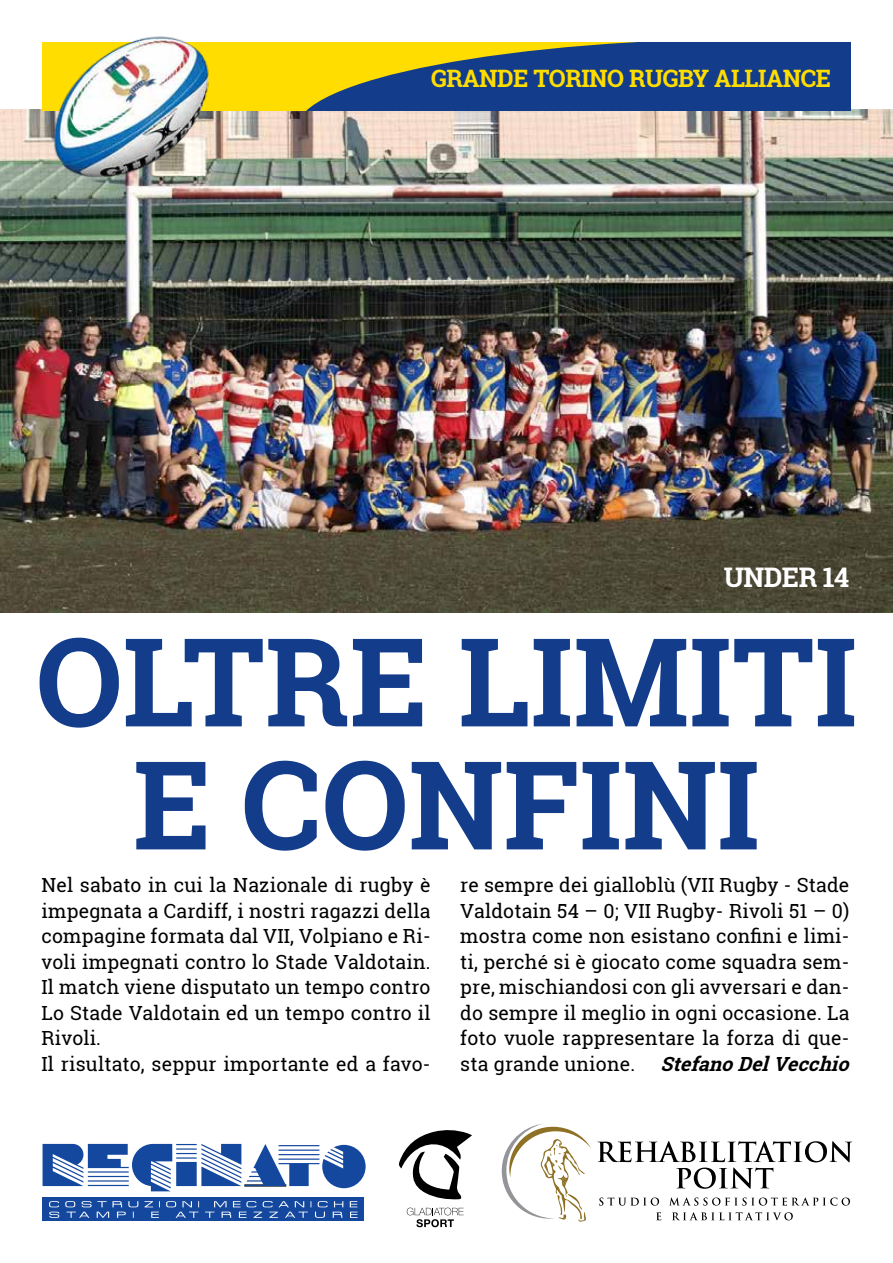
<style>
.page{position:relative;width:893px;height:1263px;background:#fff}
.page>*{position:absolute;margin:0;border:0;box-sizing:border-box;transform-origin:0 0}
.t1{font:700 123px/123px "Roboto Slab";color:#133c8b;text-align:center}
.t2{font:700 27px "Roboto Slab";letter-spacing:-.02em;color:#fff}
.t3{font:700 24px "Roboto Slab";letter-spacing:-.02em;color:#fd0}
.t4{font:19.5px/25.5px "Roboto Slab";letter-spacing:.01em;color:#000}
.t5{font:italic 700 19.5px "Roboto Slab";color:#000}
</style>
<div class="page">
<svg style="left:43px;top:1144px;width:323px;height:47px"></svg>
<div style="left:43px;top:1197px;width:321px;height:24px;background:#14489f"></div>
<svg style="left:49px;top:1201px;width:309px;height:17px"></svg>
<svg style="left:399px;top:1130px;width:73px;height:69px"></svg>
<svg style="left:407px;top:1208px;width:57px;height:19px"></svg>
<img style="left:0;top:109px;width:893px;height:503px">
<svg style="left:656px;top:1212px;width:5px;height:8px"></svg>
<svg style="left:672px;top:1212px;width:121px;height:8px"></svg>
<svg style="left:597px;top:1141px;width:255px;height:48px"></svg>
<svg style="left:599px;top:1197px;width:60px;height:9px"></svg>
<svg style="left:669px;top:1197px;width:181px;height:9px"></svg>
<svg style="left:502px;top:1124px;width:89px;height:97px"></svg>
<div style="left:43px;top:43px;width:807px;height:68px;background:#fd0"></div>
<svg style="left:306px;top:43px;width:544px;height:68px"></svg>
<img style="left:49px;top:36px;width:168px;height:155px">
<p class="t3" style="left:431px;top:61px;width:402px">GRANDE TORINO RUGBY ALLIANCE</p>
<h2 class="t2" style="left:724px;top:559px;width:127px">UNDER 14</h2>
<h1 class="t1" style="left:36px;top:619px;width:823px">OLTRE LIMITI<br>E CONFINI</h1>
<p class="t4" style="left:41px;top:872px;width:391px">Nel sabato in cui la Nazionale di rugby è impegnata a Cardiff, i nostri ragazzi della compagine formata dal VII, Volpiano e Ri&shy;voli impegnati contro lo Stade Valdotain.<br>Il match viene disputato un tempo contro Lo Stade Valdotain ed un tempo contro il Rivoli.<br>Il risultato, seppur importante ed a favo-</p>
<p class="t4" style="left:460px;top:872px;width:391px;text-align:justify">re sempre dei gialloblù (VII Rugby - Stade Valdotain 54 – 0; VII Rugby- Rivoli 51 – 0) mostra come non esistano confini e limi&shy;ti, perché si è giocato come squadra sem&shy;pre, mischiandosi con gli avversari e dan&shy;do sempre il meglio in ogni occasione. La foto vuole rappresentare la forza di que&shy;sta grande unione.</p>
<p class="t5" style="left:660px;top:1050px;width:196px">StefanoDelVecchio</p>
</div>
